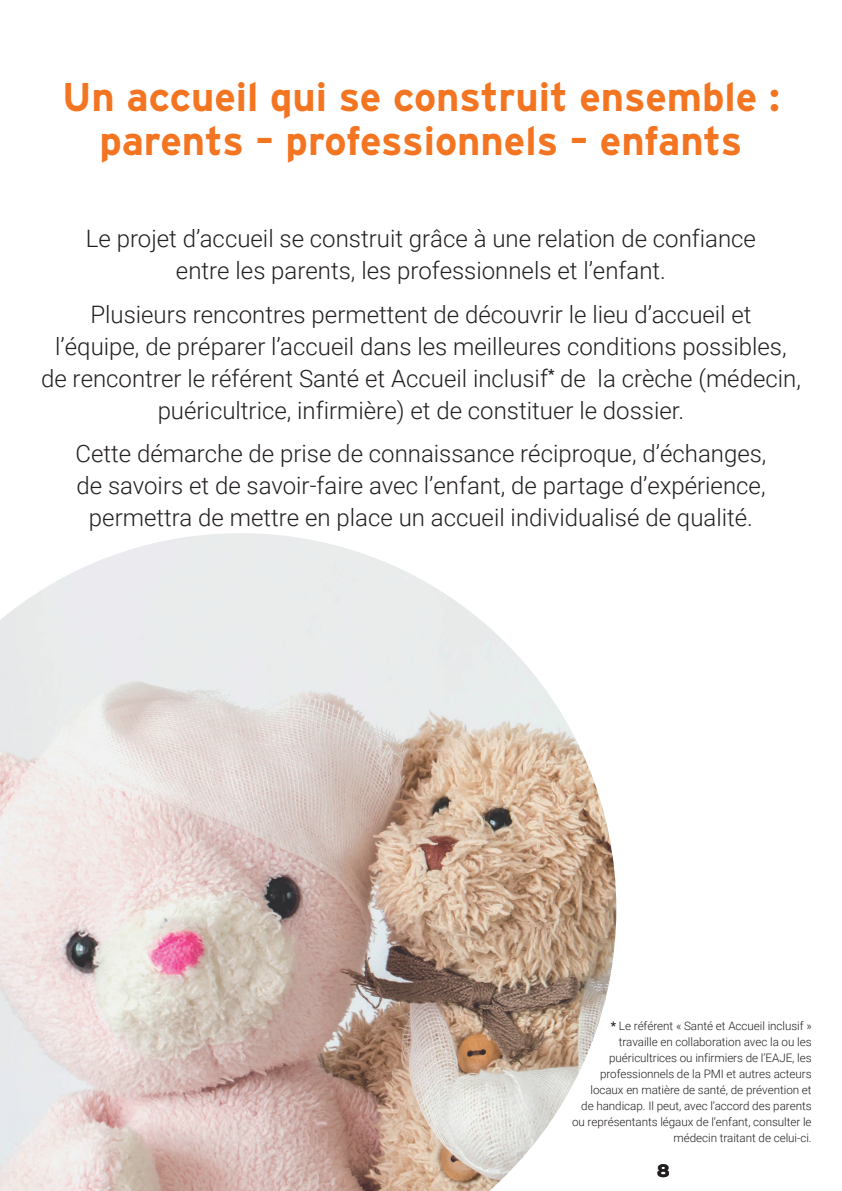
<style>
.page{position:relative;width:842px;height:1191px;background:#fff}
.page>*{position:absolute;margin:0;border:0;box-sizing:border-box;transform-origin:0 0}
.t1{font:700 40px/44px "Interstate";color:#f47521;text-align:center}
.t2{font:300 24px/32px "Roboto";color:#231f20;text-align:center}
.t3{font:900 18px "Interstate";color:#231f20}
.t4{font:300 11.6px/16px "Roboto";letter-spacing:-.005em;color:#231f20;text-align:right}
.s1{font-weight:700}
</style>
<div class="page">
<img style="left:0;top:533px;width:616px;height:658px">
<p class="t1" style="left:62px;top:75px;width:719px">Un accueil qui se construit ensemble : parents – professionnels – enfants</p>
<p class="t2" style="left:86px;top:222px;width:672px">Le projet d’accueil se construit grâce à une relation de confiance entre les parents, les professionnels et l’enfant.</p>
<p class="t2" style="left:41px;top:297px;width:761px">Plusieurs rencontres permettent de découvrir le lieu d’accueil et<br>l’équipe, de préparer l’accueil dans les meilleures conditions possibles, de rencontrer le référent Santé et Accueil inclusif<sup>*</sup> de la crèche (médecin, puéricultrice, infirmière) et de constituer le dossier.</p>
<p class="t2" style="left:75px;top:436px;width:692px">Cette démarche de prise de connaissance réciproque, d’échanges, de savoirs et de savoir-faire avec l’enfant, de partage d’expérience, permettra de mettre en place un accueil individualisé de qualité.</p>
<p class="t4" style="left:572px;top:1017px;width:241px"><span class="s1">*</span> Le référent « Santé et Accueil inclusif » travaille en collaboration avec la ou les puéricultrices ou infirmiers de l’EAJE, les professionnels de la PMI et autres acteurs locaux en matière de santé, de prévention et<br>de handicap. Il peut, avec l’accord des parents ou représentants légaux de l’enfant, consulter le médecin traitant de celui-ci.</p>
<p class="t3" style="left:657px;top:1159px;width:15px">8</p>
</div>
